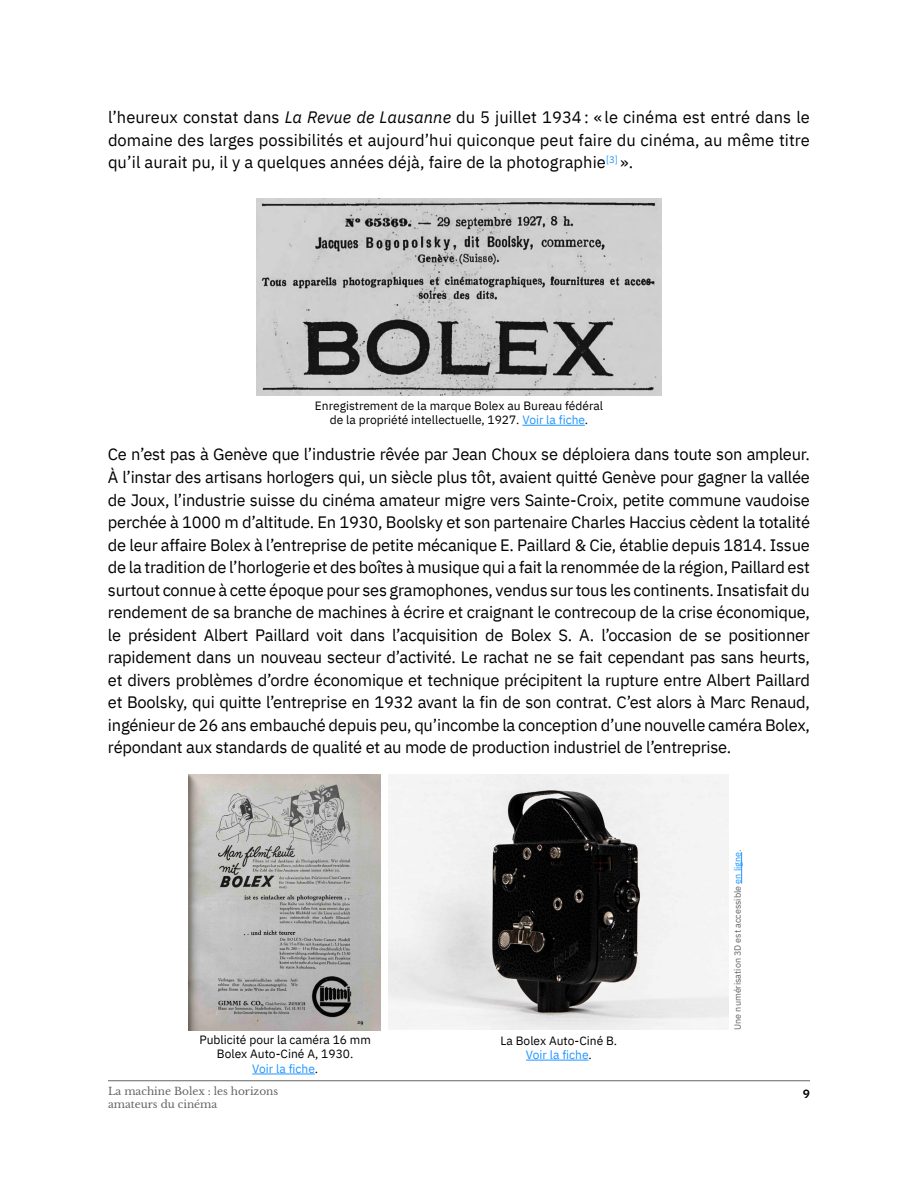
<style>
.page{position:relative;width:918px;height:1188px;background:#fff}
.page>*{position:absolute;margin:0;border:0;box-sizing:border-box;transform-origin:0 0}
.t1{font:16.5px/22.5px "IBM Plex Sans";letter-spacing:.005em;color:#000;text-align:justify}
.t2{font:12px/14.4px "IBM Plex Sans";color:#000;text-align:center}
.t3{font:600 12px "IBM Plex Sans";color:#000}
.t4{font:10.5px/12.6px "Libre Baskerville";color:#646464}
.t5{font:9.6px "IBM Plex Sans";color:#1f95ff}
.t6{font:9px "IBM Plex Sans";color:#646464}
.s1{font-style:italic}
.s2{color:#1f95ff}
</style>
<div class="page">
<hr style="left:108px;top:1080px;width:702px;height:1px;background:#646464">
<img style="left:256px;top:199px;width:406px;height:197px">
<hr style="left:522px;top:425px;width:63px;height:1px;background:#1f95ff">
<img style="left:189px;top:774px;width:192px;height:256px">
<hr style="left:252px;top:1074px;width:63px;height:1px;background:#1f95ff">
<img style="left:389px;top:774px;width:340px;height:256px">
<hr style="left:526px;top:1060px;width:62px;height:1px;background:#1f95ff">
<hr style="left:741px;top:852px;width:1px;height:32px;background:#1f95ff">
<p class="t1" style="left:108px;top:105px;width:704px">’l heureux constat dans <span class="s1">La Revue de Lausanne</span> du 5 juillet 1934: « le cinéma est entré dans le</p>
<p class="t1" style="left:108px;top:127px;width:704px">domaine des larges possibilités et aujourd’hui quiconque peut faire du cinéma, au même titre</p>
<p class="t1" style="left:615px;top:150px;width:20px">. «<sup>[</sup></p>
<p class="t1" style="left:108px;top:150px;width:499px">qu i l’ aurait pu ayil, quelques années déjà, faire de la photographie</p>
<p class="t5" style="left:606px;top:152px;width:10px">3]</p>
<p class="t2" style="left:315px;top:397px;width:290px">Enregistrement de la marque Bolex au Bureau fédéral de la propriété intellectuelle, 1927. <span class="s2">Voir la fiche</span>.</p>
<p class="t1" style="left:108px;top:442px;width:704px">Ce ’n est pas à Genève que ’l industrie rêvée par Jean Choux se déploiera dans toute son ampleur.<br>À ’l instar des artisans horlogers qui, un siècle plus tôt, avaient quitté Genève pour gagner la vallée de Joux ’l, industrie suisse du cinéma amateur migre vers Sainte-Croix, petite commune vaudoise perchée à 1000 m ’d altitude. En 1930, Boolsky et son partenaire Charles Haccius cèdent la totalité de leur affaire Bolex ’là entreprise de petite mécanique .E Paillard &amp; Cie, établie depuis 1814. Issue de la tradition de ’l horlogerie et des boîtes à musique qui a fait la renommée de la région, Paillard est surtout connue à cette époque pour ses gramophones, vendus sur tous les continents. Insatisfait du rendement de sa branche de machines à écrire et craignant le contrecoup de la crise économique, le président Albert Paillard voit dans ’l acquisition de Bolex A.S ’l. occasion de se positionner rapidement dans un nouveau secteur ’d activité. Le rachat ne se fait cependant pas sans heurts, et divers problèmes ’d ordre économique et technique précipitent la rupture entre Albert Paillard et Boolsky, qui quitte ’l entreprise en 1932 avant la fin de son contrat C. ’est alors à Marc Renaud, ingénieur de 26 ans embauché depuis peu, qu’incombe la conception ’d une nouvelle caméra Bolex, répondant aux standards de qualité et au mode de production industriel de ’l entreprise.</p>
<p class="t2" style="left:199px;top:1032px;width:173px">Publicité pour la caméra 16 mm<br>Bolex Auto-Ciné A, 1930.<br><span class="s2">Voir la fiche</span>.</p>
<p class="t2" style="left:501px;top:1032px;width:118px">La Bolex Auto-Ciné B.<br><span class="s2">Voir la fiche</span>.</p>
<p class="t4" style="left:108px;top:1085px;width:172px">La machine Bolex : les horizons amateurs du cinéma</p>
<p class="t6" style="left:731px;top:1030px;width:182px;rotate:-90deg">Une numérisation 3D est accessible <span class="s2">en ligne</span>.</p>
<p class="t3" style="left:803px;top:1085px;width:9px">9</p>
</div>
